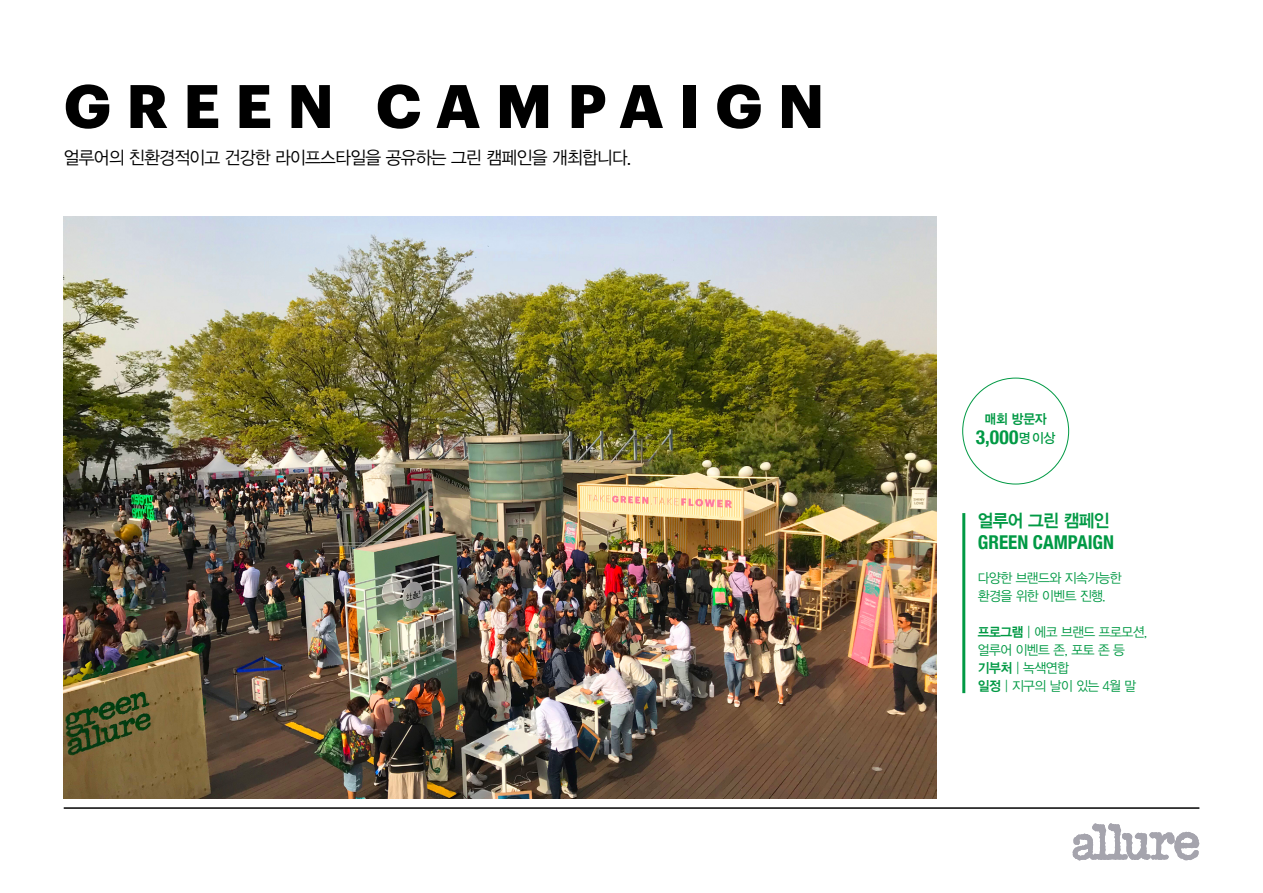
<style>
.page{position:relative;width:1263px;height:893px;background:#fff}
.page>*{position:absolute;margin:0;border:0;box-sizing:border-box;transform-origin:0 0}
.t1{font:700 60px "Graphik";letter-spacing:.255em;color:#000}
.t2{font:700 condensed 19.5px "Helvetica Neue";color:#094}
.t3{font:700 condensed 19.05px "Helvetica Neue";color:#094}
.t4{font:18px "YDVYGO12";letter-spacing:-.04em;color:#000;scale:.95 1}
.t5{font:18px "YDVYGO14";letter-spacing:-.04em;color:#094;scale:.95 1}
.t6{font:13.5px/18px "YDVYGO12";letter-spacing:-.04em;color:#094;scale:.95 1}
.t7{font:13.5px "YDVYGO14";color:#094;scale:.95 1}
.s1{font-family:"YDVYGO13";font-weight:400;font-stretch:normal;font-size:13.5px}
.s2{font-family:"YDVYGO14"}
</style>
<div class="page">
<hr style="left:64px;top:808px;width:1135px;height:1px;background:#000">
<svg style="left:1072px;top:823px;width:127px;height:37px"></svg>
<hr style="left:962px;top:513px;width:3px;height:180px;background:#094">
<img style="left:64px;top:217px;width:873px;height:582px">
<h1 class="t1" style="left:64px;top:60px;width:762px">GREEN CAMPAIGN</h1>
<h3 class="t4" style="left:64px;top:147px;width:599px">얼루어의 친환경적이고 건강한 라이프스타일을 공유하는 그린 캠페인을 개최합니다.</h3>
<p class="t7" style="left:984px;top:411px;width:67px">매회 방문자</p>
<h2 class="t2" style="left:976px;top:421px;width:81px">3,000<span class="s1">명 이상</span></h2>
<h3 class="t5" style="left:978px;top:511px;width:140px">얼루어 그린 캠페인</h3>
<h3 class="t3" style="left:978px;top:526px;width:138px">GREEN CAMPAIGN</h3>
<p class="t6" style="left:978px;top:569px;width:153px">다양한 브랜드와 지속가능한 환경을 위한 이벤트 진행.</p>
<p class="t6" style="left:978px;top:623px;width:180px"><span class="s2">프로그램</span> | 에코 브랜드 프로모션, 얼루어 이벤트 존, 포토 존 등 <span class="s2">기부처</span> | 녹색연합<br><span class="s2">일정</span> | 지구의 날이 있는 4월 말</p>
</div>
